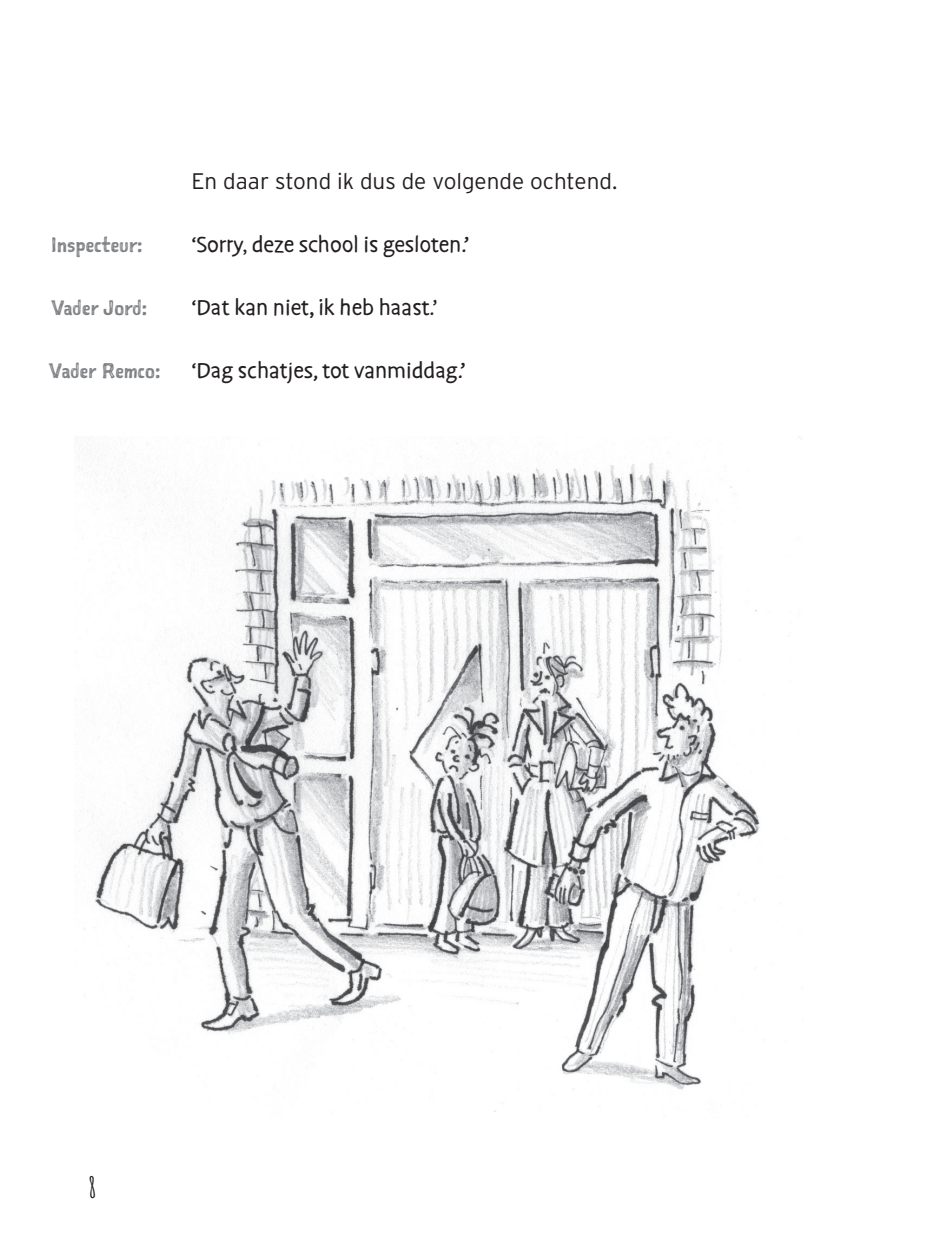
<style>
.page{position:relative;width:925px;height:1244px;background:#fff}
.page>*{position:absolute;margin:0;border:0;box-sizing:border-box;transform-origin:0 0}
.t1{font:700 27px "Amatic SC";color:#231f20}
.t2{font:24.75px "Duper";color:#231f20}
.t3{font:300 22.5px "Interstate";color:#231f20}
.t4{font:20.25px "Sketchnote Square";color:#808285}
</style>
<div class="page">
<img style="left:78px;top:436px;width:724px;height:676px">
<p class="t3" style="left:191px;top:168px;width:428px">En daar stond ik dus de volgende ochtend.</p>
<p class="t4" style="left:51px;top:231px;width:93px">Inspecteur:</p>
<p class="t2" style="left:191px;top:231px;width:279px">‘Sorry, deze school is gesloten.’</p>
<p class="t4" style="left:51px;top:294px;width:98px">Vader Jord:</p>
<p class="t2" style="left:191px;top:294px;width:248px">‘Dat kan niet, ik heb haast.’</p>
<p class="t4" style="left:49px;top:357px;width:113px">Vader Remco:</p>
<p class="t2" style="left:191px;top:357px;width:276px">‘Dag schatjes, tot vanmiddag.’</p>
<p class="t1" style="left:88px;top:1166px;width:10px">8</p>
</div>
